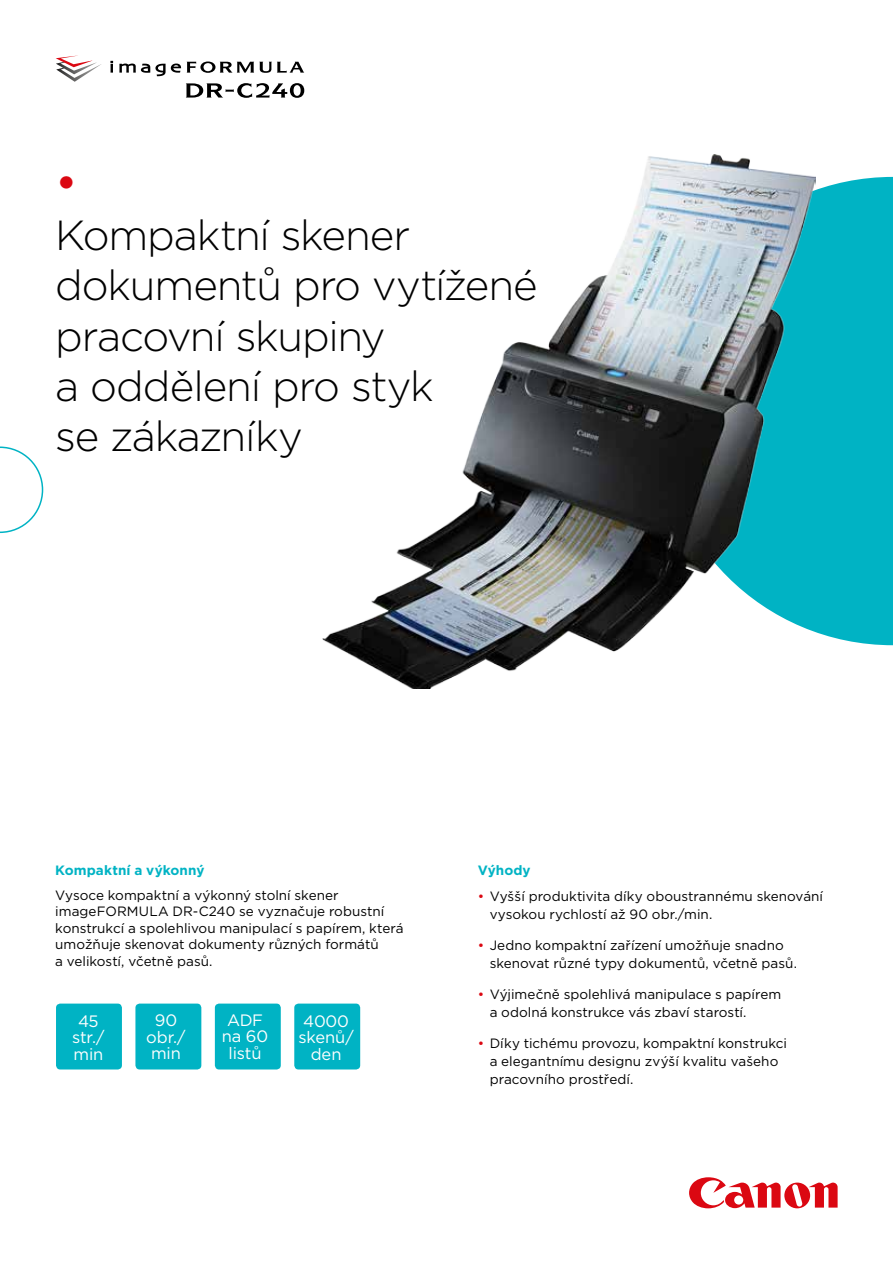
<style>
.page{position:relative;width:893px;height:1263px;background:#fff}
.page>*{position:absolute;margin:0;border:0;box-sizing:border-box;transform-origin:0 0}
.t1{font:47.25px "Gotham";color:#db0812}
.t2{font:300 42px/50.4px "Gotham";letter-spacing:-.03em;color:#000}
.t3{font:16.5px/16.5px "Gotham";letter-spacing:-.01em;color:#fff;text-align:center}
.t4{font:13.5px/18px "Gotham";color:#000}
.t5{font:700 13.5px "Gotham";letter-spacing:.005em;color:#00b3c4}
.s1{color:#db0812}
</style>
<div class="page">
<svg style="left:689px;top:1177px;width:149px;height:31px"></svg>
<div style="left:816px;top:177px;width:77px;height:468px;background:#00b3c4"></div>
<svg style="left:0;top:446px;width:43px;height:87px"></svg>
<img style="left:323px;top:154px;width:493px;height:535px">
<div style="left:135px;top:1003px;width:66px;height:66px;background:#00b3c4;border-radius:4px"></div>
<div style="left:215px;top:1003px;width:66px;height:66px;background:#00b3c4;border-radius:4px"></div>
<div style="left:294px;top:1003px;width:66px;height:66px;background:#00b3c4;border-radius:4px"></div>
<div style="left:56px;top:1003px;width:66px;height:66px;background:#00b3c4;border-radius:4px"></div>
<svg style="left:56px;top:62px;width:45px;height:20px"></svg>
<svg style="left:110px;top:61px;width:3px;height:12px"></svg>
<svg style="left:119px;top:62px;width:185px;height:14px"></svg>
<svg style="left:186px;top:83px;width:118px;height:15px"></svg>
<h1 class="t1" style="left:55px;top:152px;width:24px">•</h1>
<h2 class="t2" style="left:55px;top:209px;width:484px">Kompaktní skener dokumentů pro vytížené pracovní skupiny<br>a oddělení pro styk<br>se zákazníky</h2>
<p class="t5" style="left:55px;top:861px;width:151px">Kompaktní a výkonný</p>
<p class="t4" style="left:55px;top:886px;width:350px;line-height:16.5px">Vysoce kompaktní a výkonný stolní skener imageFORMULA DR-C240 se vyznačuje robustní konstrukcí a spolehlivou manipulací s papírem, která umožňuje skenovat dokumenty různých formátů<br>a velikostí, včetně pasů.</p>
<p class="t3" style="left:72px;top:1012px;width:34px">45 str./ min</p>
<p class="t3" style="left:146px;top:1012px;width:41px">90 obr./ min</p>
<p class="t3" style="left:222px;top:1011px;width:48px">ADF na 60 listů</p>
<p class="t3" style="left:298px;top:1012px;width:57px">4000 skenů/ den</p>
<p class="t5" style="left:478px;top:861px;width:54px">Výhody</p>
<p class="t4" style="left:490px;top:887px;width:335px;text-indent:-12px"><span class="s1">•</span> Vyšší produktivita díky oboustrannému skenování vysokou rychlostí až 90 obr./min.</p>
<p class="t4" style="left:490px;top:936px;width:309px;text-indent:-12px"><span class="s1">•</span> Jedno kompaktní zařízení umožňuje snadno skenovat různé typy dokumentů, včetně pasů.</p>
<p class="t4" style="left:490px;top:985px;width:293px;text-indent:-12px"><span class="s1">•</span> Výjimečně spolehlivá manipulace s papírem a odolná konstrukce vás zbaví starostí.</p>
<p class="t4" style="left:490px;top:1034px;width:299px;text-indent:-12px"><span class="s1">•</span> Díky tichému provozu, kompaktní konstrukci a elegantnímu designu zvýší kvalitu vašeho pracovního prostředí.</p>
</div>
